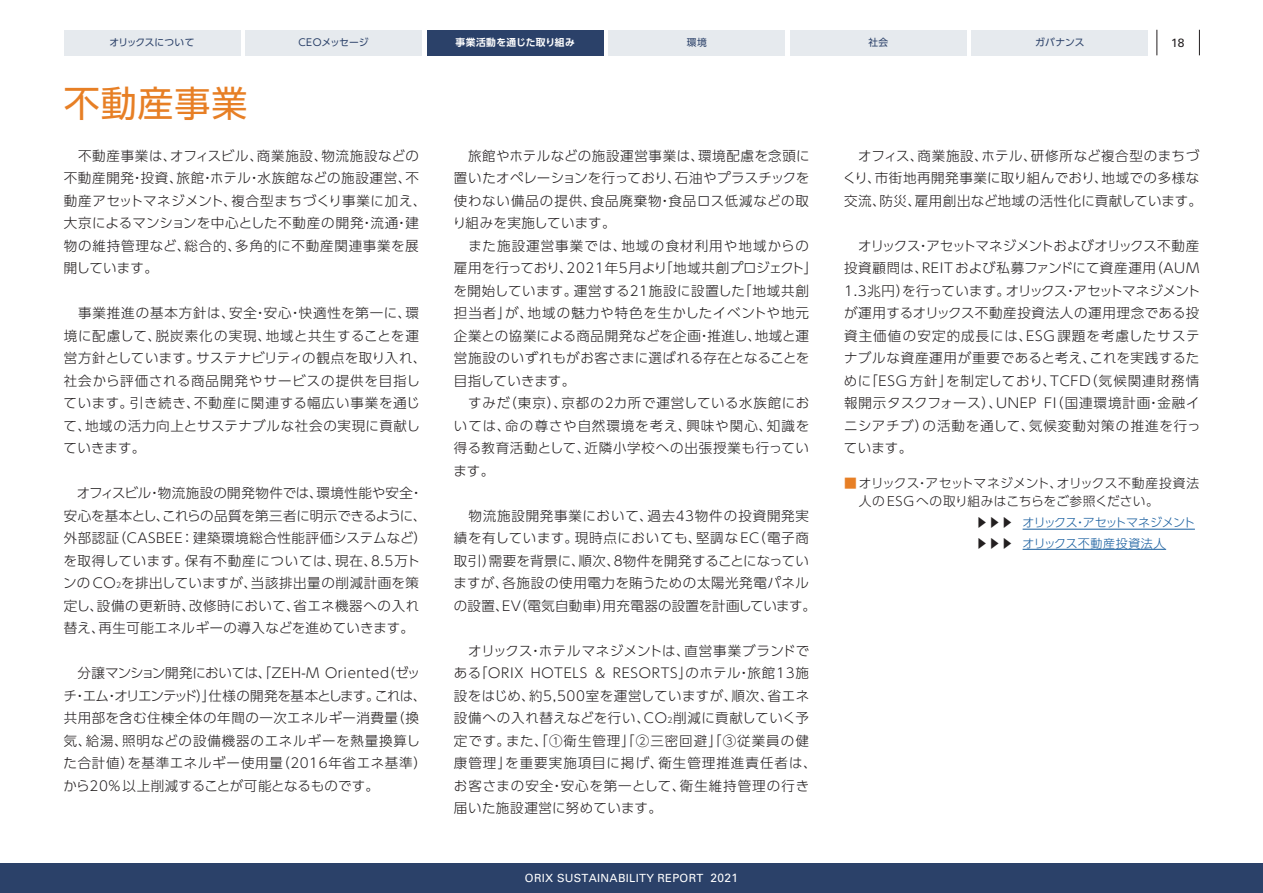
<style>
.page{position:relative;width:1263px;height:893px;background:#fff}
.page>*{position:absolute;margin:0;border:0;box-sizing:border-box;transform-origin:0 0}
.t1{font:36px "UD Shin Go Pr 6 N";letter-spacing:.025em;color:#e77f25}
.t2{font:300 13.5px/22.5px "UD Shin Go Pr 6 N";letter-spacing:.04em;color:#231f20}
.t3{font:300 12.75px/18px "UD Shin Go Pr 6 N";letter-spacing:.005em;color:#231f20}
.t4{font:300 12px/20.1px "UD Shin Go Pr 6 N";letter-spacing:-.035em;color:#175d9e}
.t5{font:12px "Univers LT Std";color:#231f20}
.t6{font:11.25px "Univers LT Std";letter-spacing:.025em;color:#fff}
.t7{font:9.75px "UD Shin Go Pr 6 N";letter-spacing:.01em;color:#2b4169}
.t8{font:700 9.75px "UD Shin Go Pr 6 N De";letter-spacing:.035em;color:#fff}
.t9{font:9.75px "UD Shin Go Pr 6 N";letter-spacing:-.015em;color:#2b4169}
.s1{font-size:7.8px}
.s2{color:#e77f25}
.s3{color:#231f20}
.s4{font-size:12px}
</style>
<div class="page">
<svg style="left:1156px;top:30px;width:1px;height:25px"></svg>
<svg style="left:1199px;top:30px;width:1px;height:25px"></svg>
<div style="left:0;top:863px;width:1263px;height:30px;background:#2b4169"></div>
<div style="left:64px;top:30px;width:176px;height:25px;background:#e6eaee"></div>
<div style="left:245px;top:30px;width:177px;height:25px;background:#e6eaee"></div>
<div style="left:427px;top:30px;width:176px;height:25px;background:#2b4169"></div>
<div style="left:790px;top:30px;width:176px;height:25px;background:#e6eaee"></div>
<div style="left:608px;top:30px;width:177px;height:25px;background:#e6eaee"></div>
<div style="left:972px;top:30px;width:176px;height:25px;background:#e6eaee"></div>
<hr style="left:1022px;top:529px;width:173px;height:1px;background:#175d9e">
<hr style="left:1022px;top:549px;width:144px;height:1px;background:#175d9e">
<p class="t9" style="left:109px;top:35px;width:87px">オリックスについて</p>
<p class="t7" style="left:298px;top:35px;width:72px">CEOメッセージ</p>
<p class="t8" style="left:455px;top:35px;width:121px">事業活動を通じた取り組み</p>
<p class="t7" style="left:687px;top:35px;width:21px">環境</p>
<p class="t7" style="left:868px;top:35px;width:21px">社会</p>
<p class="t7" style="left:1035px;top:35px;width:51px">ガバナンス</p>
<h1 class="t1" style="left:64px;top:74px;width:185px">不動産事業</h1>
<p class="t2" style="left:64px;top:144px;width:364px">　不動産事業は、オフィスビル、商業施設、物流施設などの不動産開発・投資、旅館・ホテル・水族館などの施設運営、不動産アセットマネジメント、複合型まちづくり事業に加え、大京によるマンションを中心とした不動産の開発・流通・建物の維持管理など、総合的、多角的に不動産関連事業を展開しています。</p>
<p class="t2" style="left:64px;top:301px;width:364px">　事業推進の基本方針は、安全・安心・快適性を第一に、環境に配慮して、脱炭素化の実現、地域と共生することを運営方針としています。サステナビリティの観点を取り入れ、社会から評価される商品開発やサービスの提供を目指しています。引き続き、不動産に関連する幅広い事業を通じて、地域の活力向上とサステナブルな社会の実現に貢献していきます。</p>
<p class="t2" style="left:63px;top:481px;width:365px">　オフィスビル・物流施設の開発物件では、環境性能や安全・安心を基本とし、これらの品質を第三者に明示できるように、外部認証（CASBEE：建築環境総合性能評価システムなど）を取得しています。保有不動産については、現在、8.5万トンのCO<span class="s1">2</span>を排出していますが、当該排出量の削減計画を策定し、設備の更新時、改修時において、省エネ機器への入れ替え、再生可能エネルギーの導入などを進めていきます。</p>
<p class="t2" style="left:64px;top:661px;width:365px">　分譲マンション開発においては、「ZEH-M Oriented（ゼッチ・エム・オリエンテッド）」仕様の開発を基本とします。これは、共用部を含む住棟全体の年間の一次エネルギー消費量（換気、給湯、照明などの設備機器のエネルギーを熱量換算した合計値）を基準エネルギー使用量（2016年省エネ基準）から20%以上削減することが可能となるものです。</p>
<p class="t5" style="left:1171px;top:36px;width:15px">18</p>
<p class="t2" style="left:843px;top:144px;width:361px">　オフィス、商業施設、ホテル、研修所など複合型のまちづくり、市街地再開発事業に取り組んでおり、地域での多様な交流、防災、雇用創出など地域の活性化に貢献しています。</p>
<p class="t2" style="left:844px;top:234px;width:358px;text-align:justify">　オリックス・アセットマネジメントおよびオリックス不動産投資顧問は、REITおよび私募ファンドにて資産運用（AUM 1.3兆円）を行っています。オリックス・アセットマネジメントが運用するオリックス不動産投資法人の運用理念である投資主価値の安定的成長には、ESG 課題を考慮したサステナブルな資産運用が重要であると考え、これを実践するために「ESG 方針」を制定しており、TCFD（気候関連財務情報開示タスクフォース）、UNEP FI（国連環境計画・金融イニシアチブ）の活動を通して、気候変動対策の推進を行っています。</p>
<p class="t3" style="left:859px;top:473px;width:342px;text-indent:-15px"><span class="s2">■</span> オリックス・アセットマネジメント、オリックス不動産投資法人の ESG への取り組みはこちらをご参照ください。</p>
<p class="t4" style="left:976px;top:512px;width:221px"><span class="s3">▶▶▶</span> オリックス・アセットマネジメント<span class="s3">▶▶▶</span> オリックス不動産投資法人</p>
<p class="t2" style="left:453px;top:144px;width:366px">　旅館やホテルなどの施設運営事業は、環境配慮を念頭に置いたオペレーションを行っており、石油やプラスチックを使わない備品の提供、食品廃棄物・食品ロス低減などの取り組みを実施しています。<br>　また施設運営事業では、地域の食材利用や地域からの雇用を行っており、2021年5月より「地域共創プロジェクト」を開始しています。運営する21施設に設置した「地域共創担当者」が、地域の魅力や特色を生かしたイベントや地元企業との協業による商品開発などを企画・推進し、地域と運営施設のいずれもがお客さまに選ばれる存在となることを目指していきます。<br>　すみだ（東京）、京都の2カ所で運営している水族館においては、命の尊さや自然環境を考え、興味や関心、知識を得る教育活動として、近隣小学校への出張授業も行っています。</p>
<p class="t2" style="left:453px;top:504px;width:364px">　物流施設開発事業において、過去43物件の投資開発実績を有しています。現時点においても、堅調なEC（電子商取引）需要を背景に、順次、８物件を開発することになっていますが、各施設の使用電力を賄うための太陽光発電パネルの設置、EV（電気自動車）用充電器の設置を計画しています。</p>
<p class="t2" style="left:454px;top:639px;width:364px">　オリックス・ホテルマネジメントは、直営事業ブランドである「ORIX HOTELS ＆ RESORTS」のホテル・旅館13施設をはじめ、約5,500室を運営していますが、順次、省エネ設備への入れ替えなどを行い、CO<span class="s1">2</span>削減に貢献していく予定です。また、「①衛生管理」「②三密回避」「③従業員の健康管理」を重要実施項目に掲げ、衛生管理推進責任者は、お客さまの安全・安心を第一として、衛生維持管理の行き届いた施設運営に努めています。</p>
<p class="t6" style="left:525px;top:871px;width:215px">ORIX SUSTAINABILITY REPORT <span class="s4">2021</span></p>
</div>
